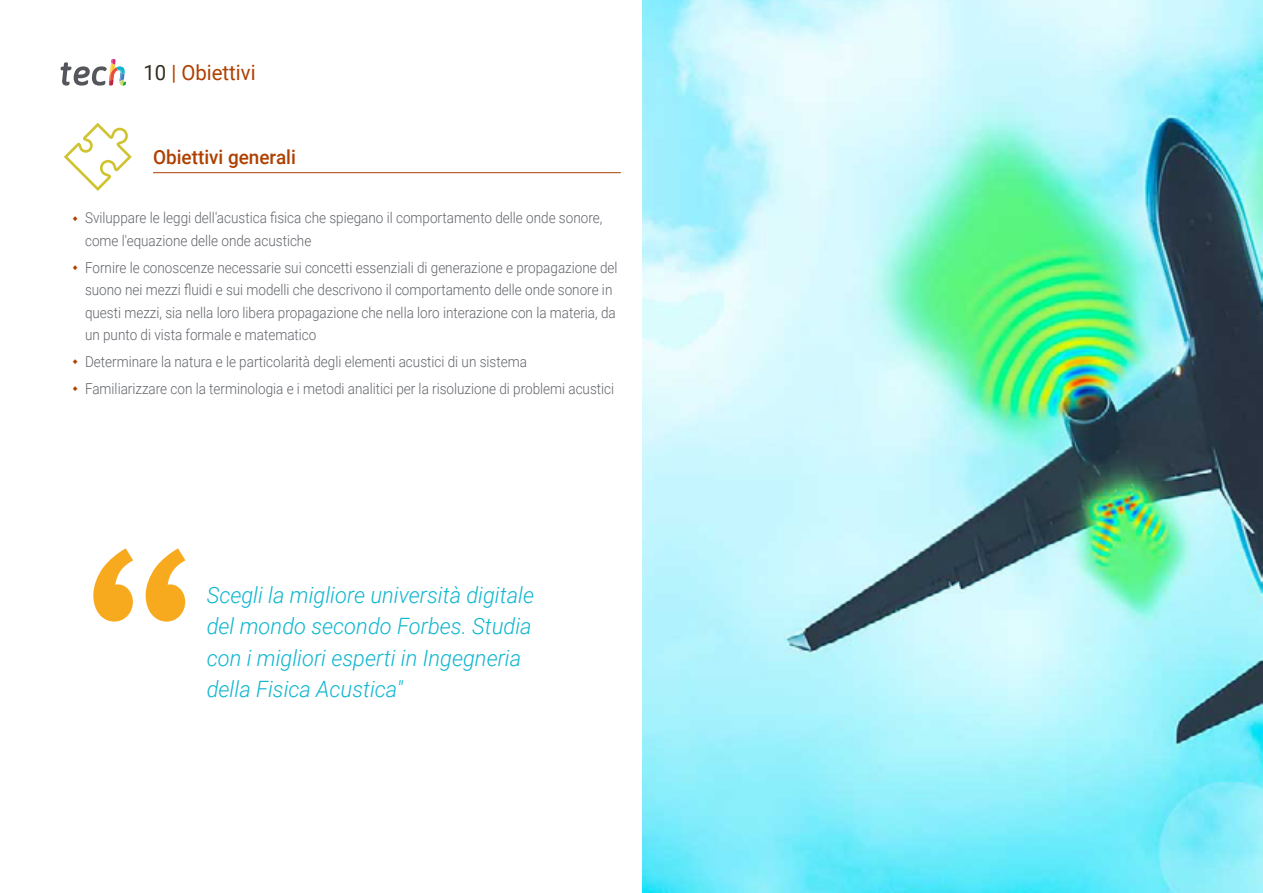
<style>
.page{position:relative;width:1263px;height:893px;background:#fff}
.page>*{position:absolute;margin:0;border:0;box-sizing:border-box;transform-origin:0 0}
.t1{font:italic 300 22.5px/31.5px "Roboto";color:#0fb6cf}
.t2{font:21px "Roboto";color:#ae4000}
.t3{font:500 19.5px "Roboto";color:#ae4000}
.t4{font:300 15px/22.5px "Roboto";color:#61646a;scale:.9 1}
.s1{color:#312e20}
</style>
<div class="page">
<hr style="left:153px;top:172px;width:468px;height:1px;background:#ae4000">
<svg style="left:64px;top:123px;width:68px;height:68px"></svg>
<img style="left:642px;top:0;width:621px;height:893px">
<svg style="left:93px;top:548px;width:92px;height:74px"></svg>
<svg style="left:61px;top:59px;width:65px;height:27px"></svg>
<h2 class="t2" style="left:144px;top:57px;width:114px"><span class="s1">10</span> | Obiettivi</h2>
<h3 class="t3" style="left:153px;top:144px;width:144px">Obiettivi generali</h3>
<p class="t4" style="left:85px;top:206px;width:576px">Sviluppare le leggi dell'acustica fisica che spiegano il comportamento delle onde sonore, come l'equazione delle onde acustiche</p>
<p class="t4" style="left:85px;top:255px;width:593px">Fornire le conoscenze necessarie sui concetti essenziali di generazione e propagazione del suono nei mezzi fluidi e sui modelli che descrivono il comportamento delle onde sonore in questi mezzi, sia nella loro libera propagazione che nella loro interazione con la materia, da un punto di vista formale e matematico</p>
<p class="t4" style="left:85px;top:348px;width:589px;line-height:26.7px">Determinare la natura e le particolarità degli elementi acustici di un sistema<br>Familiarizzare con la terminologia e i metodi analitici per la risoluzione di problemi acustici</p>
<h1 class="t1" style="left:207px;top:578px;width:329px">Scegli la migliore università digitale del mondo secondo Forbes. Studia con i migliori esperti in Ingegneria della Fisica Acustica"</h1>
</div>
